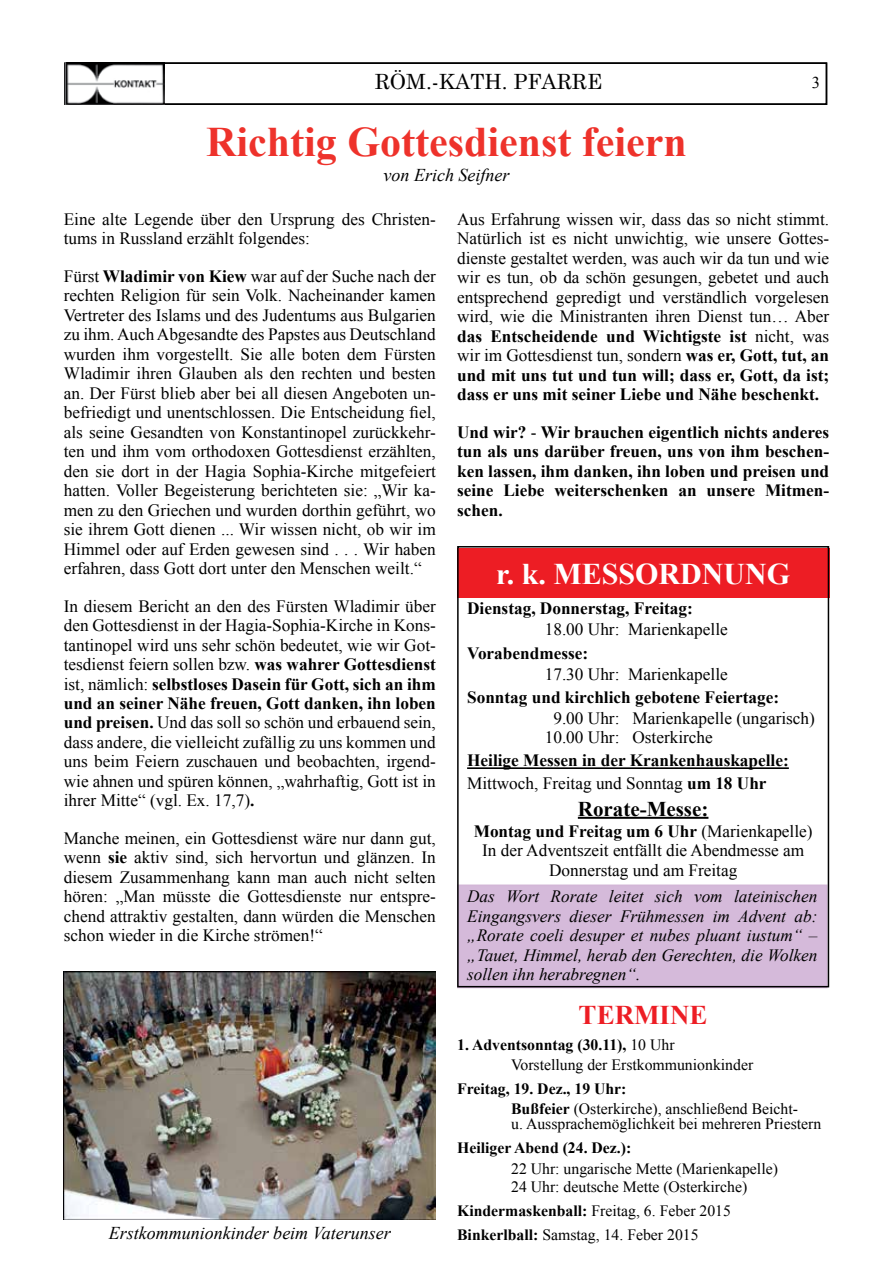
<style>
.page{position:relative;width:893px;height:1263px;background:#fff}
.page>*{position:absolute;margin:0;border:0;box-sizing:border-box;transform-origin:0 0}
.t1{font:700 42px "Times New Roman";color:#ee322b}
.t2{font:700 30px "Times New Roman";color:#fff}
.t3{font:700 27px "Times New Roman";color:#ed1d24}
.t4{font:21px "Century Schoolbook";color:#000}
.t5{font:700 21px "Times New Roman";color:#000}
.t6{font:italic 18px "Times New Roman";color:#000}
.t7{font:17.25px/19.5px "Times New Roman";color:#000;text-align:justify}
.t8{font:700 17.25px/19.5px "Times New Roman";color:#000;text-align:justify}
.t9{font:italic 17.25px/19.5px "Times New Roman";color:#000;text-align:justify}
.t10{font:16.5px "Times New Roman";color:#000}
.t11{font:15.75px/20.1px "Times New Roman";color:#000}
.t12{font:700 15.75px "Times New Roman";color:#000}
.s1{font-weight:700}
.s2{font-weight:400}
</style>
<div class="page">
<div style="left:458px;top:885px;width:369px;height:102px;background:#d5bada"></div>
<div style="left:457px;top:884px;width:370px;height:104px;border:2px solid #d3b6d7"></div>
<div style="left:64px;top:62px;width:763px;height:43px;border:2px solid #000"></div>
<img style="left:65px;top:62px;width:99px;height:43px">
<div style="left:457px;top:549px;width:372px;height:49px;background:#ed1d24"></div>
<img style="left:64px;top:971px;width:372px;height:248px">
<hr style="left:467px;top:767px;width:322px;height:2px;background:#000">
<hr style="left:578px;top:817px;width:130px;height:2px;background:#000">
<div style="left:457px;top:546px;width:372px;height:441px;border:2px solid #000"></div>
<p class="t4" style="left:375px;top:68px;width:229px">RÖM.-KATH. PFARRE</p>
<p class="t10" style="left:812px;top:72px;width:10px">3</p>
<h1 class="t1" style="left:206px;top:113px;width:482px">Richtig Gottesdienst feiern</h1>
<p class="t6" style="left:383px;top:163px;width:127px">von Erich Seifner</p>
<p class="t7" style="left:64px;top:209px;width:374px">Eine alte Legende über den Ursprung des Christen&shy;tums in Russland erzählt folgendes:</p>
<p class="t7" style="left:64px;top:266px;width:374px">Fürst <span class="s1">Wladimir von Kiew</span> war auf der Suche nach der rechten Religion für sein Volk. Nacheinander kamen Vertreter des Islams und des Judentums aus Bulgarien zu ihm. Auch Abgesandte des Papstes aus Deutschland wurden ihm vorgestellt. Sie alle boten dem Fürsten Wladimir ihren Glauben als den rechten und besten an. Der Fürst blieb aber bei all diesen Angeboten un&shy;befriedigt und unentschlossen. Die Entscheidung fiel, als seine Gesandten von Konstantinopel zurückkehr&shy;ten und ihm vom orthodoxen Gottesdienst erzählten, den sie dort in der Hagia Sophia-Kirche mitgefeiert hatten. Voller Begeisterung berichteten sie: „Wir ka&shy;men zu den Griechen und wurden dorthin geführt, wo sie ihrem Gott dienen ... Wir wissen nicht, ob wir im Himmel oder auf Erden gewesen sind . . . Wir haben erfahren, dass Gott dort unter den Menschen weilt.“</p>
<p class="t7" style="left:64px;top:596px;width:374px">In diesem Bericht an den des Fürsten Wladimir über den Gottesdienst in der Hagia-Sophia-Kirche in Kons&shy;tantinopel wird uns sehr schön bedeutet, wie wir Got&shy;tesdienst feiern sollen bzw. <span class="s1">was wahrer Gottesdienst </span>ist, nämlich: <span class="s1">selbstloses Dasein für Gott, sich an ihm und an seiner Nähe freuen, Gott danken, ihn loben und preisen.</span> Und das soll so schön und erbauend sein, dass andere, die vielleicht zufällig zu uns kommen und uns beim Feiern zuschauen und beobachten, irgend&shy;wie ahnen und spüren können, „wahrhaftig, Gott ist in ihrer Mitte“ (vgl. Ex. 17,7)<span class="s1">.</span></p>
<p class="t7" style="left:64px;top:828px;width:374px">Manche meinen, ein Gottesdienst wäre nur dann gut, wenn <span class="s1">sie</span> aktiv sind, sich hervortun und glänzen. In diesem Zusammenhang kann man auch nicht selten hören: „Man müsste die Gottesdienste nur entspre&shy;chend attraktiv gestalten, dann würden die Menschen schon wieder in die Kirche strömen!“</p>
<p class="t7" style="left:457px;top:209px;width:374px">Aus Erfahrung wissen wir, dass das so nicht stimmt.<br>Natürlich ist es nicht unwichtig, wie unsere Gottes&shy;dienste gestaltet werden, was auch wir da tun und wie wir es tun, ob da schön gesungen, gebetet und auch entsprechend gepredigt und verständlich vorgelesen wird, wie die Ministranten ihren Dienst tun… Aber <span class="s1">das Entscheidende und Wichtigste ist</span> nicht, was wir im Gottesdienst tun, sondern <span class="s1">was er, Gott, tut, an und mit uns tut und tun will; dass er, Gott, da ist; dass er uns mit seiner Liebe und Nähe beschenkt.</span></p>
<p class="t8" style="left:457px;top:422px;width:374px">Und wir? <span class="s2">-</span> Wir brauchen eigentlich nichts anderes tun als uns darüber freuen, uns von ihm beschen&shy;ken lassen, ihm danken, ihn loben und preisen und seine Liebe weiterschenken an unsere Mitmen&shy;schen.</p>
<h2 class="t2" style="left:496px;top:553px;width:295px">r. k. MESSORDNUNG</h2>
<p class="t8" style="left:467px;top:598px;width:227px">Dienstag, Donnerstag, Freitag:</p>
<p class="t7" style="left:545px;top:620px;width:185px">18.00 Uhr: Marienkapelle</p>
<p class="t8" style="left:467px;top:643px;width:123px">Vorabendmesse:</p>
<p class="t7" style="left:545px;top:664px;width:185px">17.30 Uhr: Marienkapelle</p>
<p class="t8" style="left:467px;top:687px;width:314px">Sonntag und kirchlich gebotene Feiertage:</p>
<p class="t7" style="left:545px;top:708px;width:272px;text-indent:9px">9.00 Uhr: Marienkapelle (ungarisch)<br>10.00 Uhr: Osterkirche</p>
<p class="t8" style="left:467px;top:748px;width:323px;line-height:23.1px">Heilige Messen in der Krankenhauskapelle:<br><span class="s2">Mittwoch, Freitag und Sonntag</span> um 18 Uhr</p>
<p class="t5" style="left:578px;top:794px;width:132px">Rorate-Messe:</p>
<p class="t7" style="left:474px;top:821px;width:340px;text-align:center"><span class="s1">Montag und Freitag um 6 Uhr</span> (Marienkapelle)<br>In der Adventszeit entfällt die Abendmesse am<br>Donnerstag und am Freitag</p>
<p class="t9" style="left:467px;top:886px;width:352px">Das Wort Rorate leitet sich vom lateinischen Eingangsvers dieser Frühmessen im Advent ab: „Rorate coeli desuper et nubes pluant iustum“ – „Tauet, Himmel, herab den Gerechten, die Wolken sollen ihn herabregnen“.</p>
<p class="t6" style="left:109px;top:1220px;width:283px">Erstkommunionkinder beim Vaterunser</p>
<h3 class="t3" style="left:579px;top:996px;width:131px">TERMINE</h3>
<p class="t11" style="left:511px;top:1035px;width:244px;text-indent:-54px"><span class="s1">1. Adventsonntag (30.11),</span> 10 Uhr<br>Vorstellung der Erstkommunionkinder</p>
<p class="t11" style="left:511px;top:1079px;width:288px;text-indent:-54px"><span class="s1">Freitag, 19. Dez., 19 Uhr:<br>Bußfeier</span> (Osterkirche), anschließend Beicht-</p>
<p class="t11" style="left:511px;top:1114px;width:312px">u. Aussprachemöglichkeit bei mehreren Priestern</p>
<p class="t12" style="left:457px;top:1137px;width:176px">Heiliger Abend (24. Dez.):</p>
<p class="t11" style="left:511px;top:1159px;width:268px;line-height:18.6px">22 Uhr: ungarische Mette (Marienkapelle)<br>24 Uhr: deutsche Mette (Osterkirche)</p>
<p class="t11" style="left:457px;top:1199px;width:275px;line-height:24px"><span class="s1">Kindermaskenball:</span> Freitag, 6. Feber 2015<br><span class="s1">Binkerlball:</span> Samstag, 14. Feber 2015</p>
</div>
